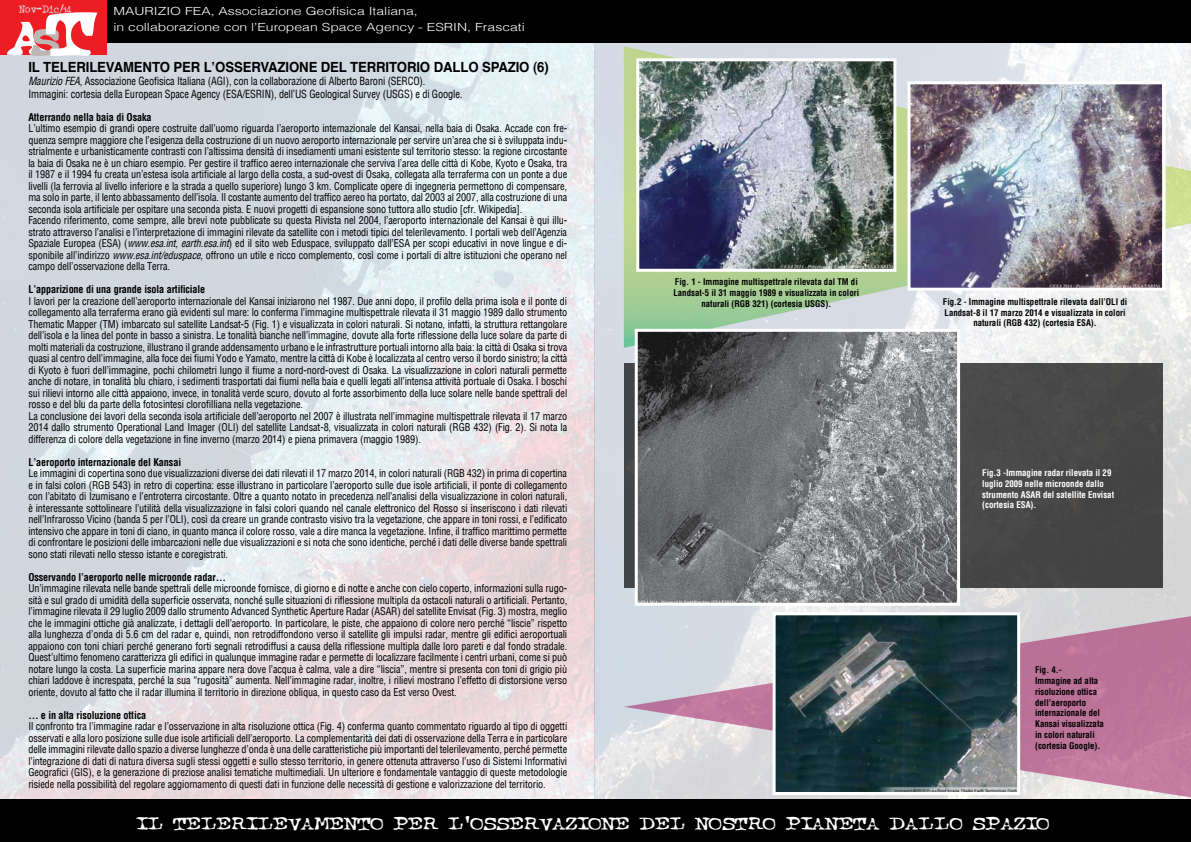
<style>
.page{position:relative;width:1191px;height:842px;background:#fff}
.page>*{position:absolute;margin:0;border:0;box-sizing:border-box;transform-origin:0 0}
.t1{font:51.7px "Typewriter Oldstyle";color:#fff;scale:1.5 1}
.t2{font:19.6px "Typewriter Oldstyle";letter-spacing:-.02em;color:#fff;scale:1.43 1}
.t3{font:700 14px "Helvetica";letter-spacing:-.01em;color:#000;scale:.94 1}
.t4{font:11.9px "Typewriter Oldstyle";color:#d8d4d3}
.t5{font:300 11.2px/16px "Helvetica";color:#fff;scale:1.25 1}
.t6{font:condensed 11px/13.1px "Helvetica";letter-spacing:-.015em;color:#000;scale:.94 1}
.t7{font:condensed 10.5px/11.5px "Helvetica";letter-spacing:-.01em;color:#000;text-align:justify}
.t8{font:700 condensed 10.5px "Helvetica";letter-spacing:-.01em;color:#000}
.t9{font:700 condensed 9px/10.8px "Helvetica";color:#000;text-align:center}
.t10{font:700 condensed 9px/10.8px "Helvetica";color:#fff}
.s1{font-size:38.5px;color:#bbb5b4}
.s2{font-size:66.3px}
.s3{font-style:italic}
</style>
<div class="page">
<img style="left:594px;top:42px;width:597px;height:758px">
<img style="left:0;top:42px;width:594px;height:758px">
<div style="left:624px;top:363px;width:538px;height:224px;background:#474747"></div>
<svg style="left:624px;top:46px;width:567px;height:302px"></svg>
<svg style="left:624px;top:606px;width:567px;height:194px;background:#cbabbe"></svg>
<div style="left:0;top:0;width:1191px;height:42px;background:#000"></div>
<div style="left:0;top:800px;width:1191px;height:42px;background:#000"></div>
<div style="left:0;top:0;width:107px;height:55px;background:#ed1d24"></div>
<svg style="left:6px;top:12px;width:93px;height:45px"></svg>
<img style="left:639px;top:333px;width:317px;height:269px">
<div style="left:635px;top:329px;width:325px;height:277px;border:3px solid #fff"></div>
<img style="left:640px;top:62px;width:252px;height:206px">
<div style="left:636px;top:58px;width:260px;height:214px;border:3px solid #fff"></div>
<img style="left:911px;top:85px;width:250px;height:202px">
<div style="left:907px;top:81px;width:258px;height:210px;border:3px solid #fff"></div>
<img style="left:776px;top:616px;width:240px;height:175px">
<div style="left:772px;top:612px;width:248px;height:183px;border:3px solid #fff"></div>
<p class="t4" style="left:19px;top:2px;width:54px">Nov-Dic/14</p>
<h1 class="t1" style="left:8px;top:9px;width:60px">A<span class="s1">S</span><span class="s2">T</span></h1>
<p class="t5" style="left:113px;top:3px;width:331px">MAURIZIO FEA, Associazione Geofisica Italiana,<br>in collaborazione con l’European Space Agency - ESRIN, Frascati</p>
<h3 class="t3" style="left:28px;top:56px;width:555px">IL TELERILEVAMENTO PER L’OSSERVAZIONE DEL TERRITORIO DALLO SPAZIO (6)</h3>
<p class="t6" style="left:28px;top:74px;width:463px"><span class="s3">Maurizio FEA,</span> Associazione Geofisica Italiana (AGI), con la collaborazione di Alberto Baroni (SERCO).<br>Immagini: cortesia della European Space Agency (ESA/ESRIN), dell’US Geological Survey (USGS) e di Google.</p>
<p class="t8" style="left:28px;top:110px;width:125px">Atterrando nella baia di Osaka</p>
<p class="t7" style="left:28px;top:122px;width:540px;text-align:left">L’ultimo esempio di grandi opere costruite dall’uomo riguarda l’aeroporto internazionale del Kansai, nella baia di Osaka. Accade con fre&shy;quenza sempre maggiore che l’esigenza della costruzione di un nuovo aeroporto internazionale per servire un’area che si è sviluppata indu&shy;strialmente e urbanisticamente contrasti con l’altissima densità di insediamenti umani esistente sul territorio stesso: la regione circostante la baia di Osaka ne è un chiaro esempio. Per gestire il traffico aereo internazionale che serviva l’area delle città di Kobe, Kyoto e Osaka, tra il 1987 e il 1994 fu creata un’estesa isola artificiale al largo della costa, a sud-ovest di Osaka, collegata alla terraferma con un ponte a due livelli (la ferrovia al livello inferiore e la strada a quello superiore) lungo 3 km. Complicate opere di ingegneria permettono di compensare, ma solo in parte, il lento abbassamento dell’isola. Il costante aumento del traffico aereo ha portato, dal 2003 al 2007, alla costruzione di una seconda isola artificiale per ospitare una seconda pista. E nuovi progetti di espansione sono tuttora allo studio [cfr. Wikipedia].<br>Facendo riferimento, come sempre, alle brevi note pubblicate su questa Rivista nel 2004, l’aeroporto internazionale del Kansai è qui illu&shy;strato attraverso l’analisi e l’interpretazione di immagini rilevate da satellite con i metodi tipici del telerilevamento. I portali web dell’Agenzia Spaziale Europea (ESA) (<span class="s3">www.esa.int</span>, <span class="s3">earth.esa.int</span>) ed il sito web Eduspace, sviluppato dall’ESA per scopi educativi in nove lingue e di&shy;sponibile all’indirizzo <span class="s3">www.esa.int/eduspace</span>, offrono un utile e ricco complemento, così come i portali di altre istituzioni che operano nel campo dell’osservazione della Terra.</p>
<p class="t8" style="left:28px;top:283px;width:178px">L’apparizione di una grande isola artificiale</p>
<p class="t7" style="left:28px;top:295px;width:540px;text-align:left">I lavori per la creazione dell’aeroporto internazionale del Kansai iniziarono nel 1987. Due anni dopo, il profilo della prima isola e il ponte di collegamento alla terraferma erano già evidenti sul mare: lo conferma l’immagine multispettrale rilevata il 31 maggio 1989 dallo strumento Thematic Mapper (TM) imbarcato sul satellite Landsat-5 (Fig. 1) e visualizzata in colori naturali. Si notano, infatti, la struttura rettangolare dell’isola e la linea del ponte in basso a sinistra. Le tonalità bianche nell’immagine, dovute alla forte riflessione della luce solare da parte di molti materiali da costruzione, illustrano il grande addensamento urbano e le infrastrutture portuali intorno alla baia: la città di Osaka si trova quasi al centro dell’immagine, alla foce dei fiumi Yodo e Yamato, mentre la città di Kobe è localizzata al centro verso il bordo sinistro; la città di Kyoto è fuori dell’immagine, pochi chilometri lungo il fiume a nord-nord-ovest di Osaka. La visualizzazione in colori naturali permette anche di notare, in tonalità blu chiaro, i sedimenti trasportati dai fiumi nella baia e quelli legati all’intensa attività portuale di Osaka. I boschi sui rilievi intorno alle città appaiono, invece, in tonalità verde scuro, dovuto al forte assorbimento della luce solare nelle bande spettrali del rosso e del blu da parte della fotosintesi clorofilliana nella vegetazione.<br>La conclusione dei lavori della seconda isola artificiale dell’aeroporto nel 2007 è illustrata nell’immagine multispettrale rilevata il 17 marzo 2014 dallo strumento Operational Land Imager (OLI) del satellite Landsat-8, visualizzata in colori naturali (RGB 432) (Fig. 2). Si nota la differenza di colore della vegetazione in fine inverno (marzo 2014) e piena primavera (maggio 1989).</p>
<p class="t8" style="left:28px;top:455px;width:154px">L’aeroporto internazionale del Kansai</p>
<p class="t7" style="left:28px;top:467px;width:540px">Le immagini di copertina sono due visualizzazioni diverse dei dati rilevati il 17 marzo 2014, in colori naturali (RGB 432) in prima di copertina e in falsi colori (RGB 543) in retro di copertina: esse illustrano in particolare l’aeroporto sulle due isole artificiali, il ponte di collegamento con l’abitato di Izumisano e l’entroterra circostante. Oltre a quanto notato in precedenza nell’analisi della visualizzazione in colori naturali, è interessante sottolineare l’utilità della visualizzazione in falsi colori quando nel canale elettronico del Rosso si inseriscono i dati rilevati nell’Infrarosso Vicino (banda 5 per l’OLI), così da creare un grande contrasto visivo tra la vegetazione, che appare in toni rossi, e l’edificato intensivo che appare in toni di ciano, in quanto manca il colore rosso, vale a dire manca la vegetazione. Infine, il traffico marittimo permette di confrontare le posizioni delle imbarcazioni nelle due visualizzazioni e si nota che sono identiche, perché i dati delle diverse bande spettrali sono stati rilevati nello stesso istante e coregistrati.</p>
<p class="t8" style="left:28px;top:570px;width:199px">Osservando l’aeroporto nelle microonde radar…</p>
<p class="t7" style="left:28px;top:582px;width:540px">Un’immagine rilevata nelle bande spettrali delle microonde fornisce, di giorno e di notte e anche con cielo coperto, informazioni sulla rugo&shy;sità e sul grado di umidità della superficie osservata, nonché sulle situazioni di riflessione multipla da ostacoli naturali o artificiali. Pertanto, l’immagine rilevata il 29 luglio 2009 dallo strumento Advanced Synthetic Aperture Radar (ASAR) del satellite Envisat (Fig. 3) mostra, meglio che le immagini ottiche già analizzate, i dettagli dell’aeroporto. In particolare, le piste, che appaiono di colore nero perché “liscie” rispetto alla lunghezza d’onda di 5.6 cm del radar e, quindi, non retrodiffondono verso il satellite gli impulsi radar, mentre gli edifici aeroportuali appaiono con toni chiari perché generano forti segnali retrodiffusi a causa della riflessione multipla dalle loro pareti e dal fondo stradale.<br>Quest’ultimo fenomeno caratterizza gli edifici in qualunque immagine radar e permette di localizzare facilmente i centri urbani, come si può notare lungo la costa. La superficie marina appare nera dove l’acqua è calma, vale a dire “liscia”, mentre si presenta con toni di grigio più chiari laddove è increspata, perché la sua “rugosità” aumenta. Nell’immagine radar, inoltre, i rilievi mostrano l’effetto di distorsione verso oriente, dovuto al fatto che il radar illumina il territorio in direzione obliqua, in questo caso da Est verso Ovest.</p>
<p class="t8" style="left:28px;top:708px;width:119px">… e in alta risoluzione ottica</p>
<p class="t7" style="left:28px;top:720px;width:540px">Il confronto tra l’immagine radar e l’osservazione in alta risoluzione ottica (Fig. 4) conferma quanto commentato riguardo al tipo di oggetti osservati e alla loro posizione sulle due isole artificiali dell’aeroporto. La complementarità dei dati di osservazione della Terra e in particolare delle immagini rilevate dallo spazio a diverse lunghezze d’onda è una delle caratteristiche più importanti del telerilevamento, perché permette l’integrazione di dati di natura diversa sugli stessi oggetti e sullo stesso territorio, in genere ottenuta attraverso l’uso di Sistemi Informativi Geografici (GIS), e la generazione di preziose analisi tematiche multimediali. Un ulteriore e fondamentale vantaggio di queste metodologie risiede nella possibilità del regolare aggiornamento di questi dati in funzione delle necessità di gestione e valorizzazione del territorio.</p>
<p class="t9" style="left:673px;top:277px;width:187px">Fig. 1 - Immagine multispettrale rilevata dal TM di<br>Landsat-5 il 31 maggio 1989 e visualizzata in colori naturali (RGB 321) (cortesia USGS).</p>
<p class="t9" style="left:943px;top:296px;width:186px">Fig.2 - Immagine multispettrale rilevata dall’OLI di<br>Landsat-8 il 17 marzo 2014 e visualizzata in colori naturali (RGB 432) (cortesia ESA).</p>
<p class="t10" style="left:982px;top:467px;width:133px">Fig.3 -Immagine radar rilevata il 29 luglio 2009 nelle microonde dallo strumento ASAR del satellite Envisat (cortesia ESA).</p>
<p class="t9" style="left:1035px;top:664px;width:70px;text-align:left">Fig. 4.-<br>Immagine ad alta risoluzione ottica dell’aeroporto internazionale del<br>Kansai visualizzata in colori naturali (cortesia Google).</p>
<h2 class="t2" style="left:136px;top:812px;width:640px">IL TELERILEVAMENTO PER L’OSSERVAZIONE DEL NOSTRO PIANETA DALLO SPAZIO</h2>
</div>
